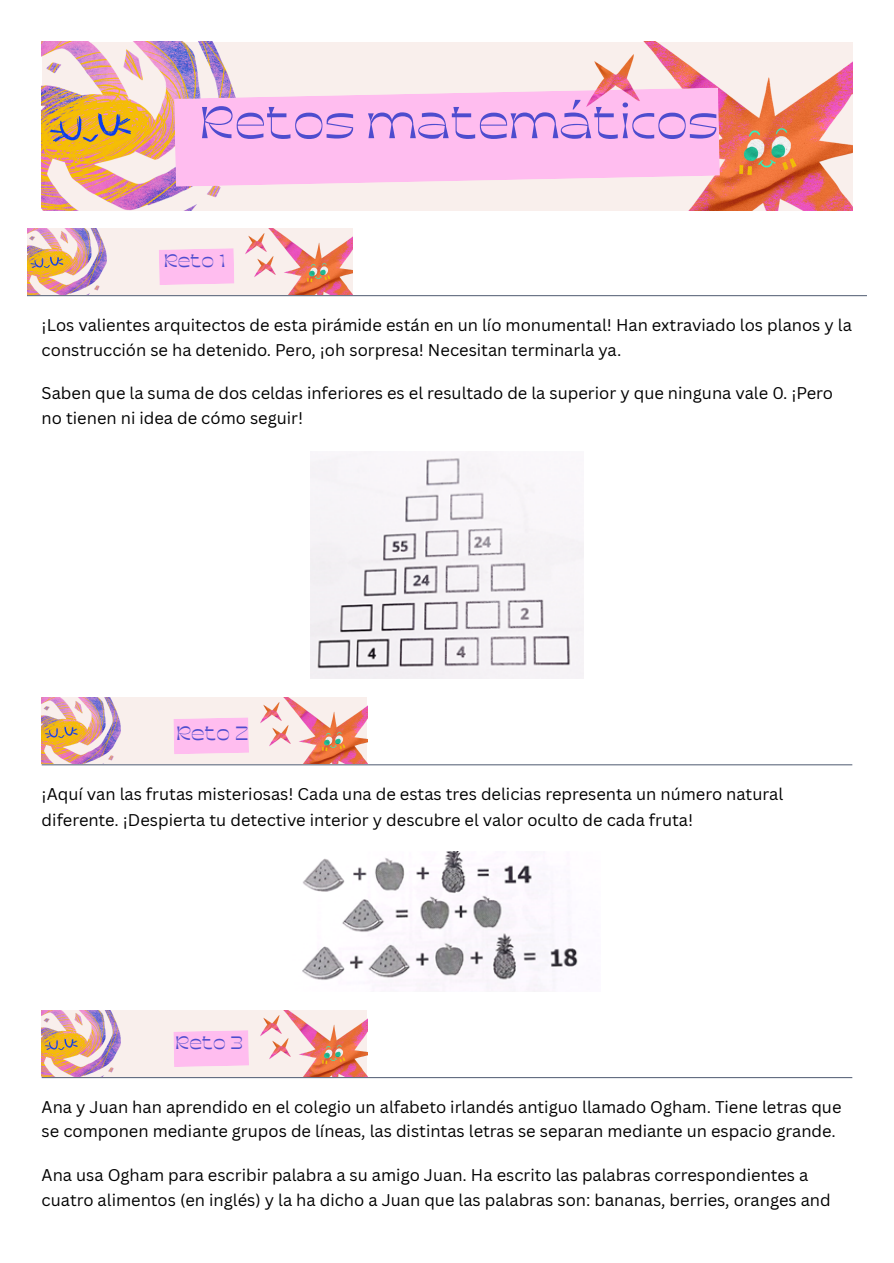
<style>
.page{position:relative;width:894px;height:1263px;background:#fff}
.page>*{position:absolute;margin:0;border:0;box-sizing:border-box;transform-origin:0 0}
.t1{font:100 expanded 52.05px "Kooka";color:#4e4cce}
.t2{font:100 expanded 22.35px "Kooka";color:#4e4cce}
.t3{font:100 expanded 20.85px "Kooka";color:#4e4cce}
.t4{font:16.5px/24.8px "Canva Sans";color:#000}
</style>
<div class="page">
<div style="left:42px;top:42px;width:810px;height:168px;background:#f9efec"></div>
<img style="left:644px;top:42px;width:208px;height:168px">
<img style="left:42px;top:42px;width:191px;height:168px">
<svg style="left:174px;top:88px;width:545px;height:99px;background:#fdc1ed"></svg>
<img style="left:586px;top:49px;width:60px;height:61px">
<div style="left:27px;top:228px;width:325px;height:67px;background:#f9efec"></div>
<img style="left:255px;top:228px;width:97px;height:67px">
<img style="left:27px;top:228px;width:79px;height:67px">
<svg style="left:159px;top:248px;width:75px;height:37px;background:#febfee"></svg>
<img style="left:246px;top:231px;width:24px;height:25px">
<hr style="left:27px;top:295px;width:839px;height:1px;background:#616c80">
<img style="left:310px;top:451px;width:273px;height:228px">
<div style="left:42px;top:698px;width:325px;height:66px;background:#f9efec"></div>
<img style="left:269px;top:698px;width:98px;height:66px">
<img style="left:42px;top:698px;width:79px;height:66px">
<svg style="left:173px;top:717px;width:76px;height:37px;background:#fec0ee"></svg>
<img style="left:260px;top:700px;width:25px;height:25px">
<hr style="left:42px;top:764px;width:810px;height:1px;background:#616c80">
<img style="left:302px;top:852px;width:276px;height:140px">
<div style="left:42px;top:1010px;width:325px;height:67px;background:#f9efec"></div>
<img style="left:269px;top:1010px;width:98px;height:67px">
<img style="left:42px;top:1010px;width:79px;height:67px">
<svg style="left:173px;top:1030px;width:76px;height:37px;background:#fec0ee"></svg>
<img style="left:260px;top:1013px;width:25px;height:25px">
<hr style="left:42px;top:1077px;width:810px;height:1px;background:#616c80">
<p class="t1" style="left:200px;top:88px;width:520px">Retos matemáticos</p>
<p class="t3" style="left:164px;top:247px;width:63px">Reto 1</p>
<p class="t4" style="left:42px;top:312px;width:811px">¡Los valientes arquitectos de esta pirámide están en un lío monumental! Han extraviado los planos y la construcción se ha detenido. Pero, ¡oh sorpresa! Necesitan terminarla ya.</p>
<p class="t4" style="left:42px;top:381px;width:792px">Saben que la suma de dos celdas inferiores es el resultado de la superior y que ninguna vale 0. ¡Pero no tienen ni idea de cómo seguir!</p>
<p class="t2" style="left:176px;top:718px;width:74px">Reto 2</p>
<p class="t4" style="left:42px;top:781px;width:742px;line-height:25.8px">¡Aquí van las frutas misteriosas! Cada una de estas tres delicias representa un número natural diferente. ¡Despierta tu detective interior y descubre el valor oculto de cada fruta!</p>
<p class="t3" style="left:175px;top:1029px;width:69px">Reto 3</p>
<p class="t4" style="left:42px;top:1094px;width:801px">Ana y Juan han aprendido en el colegio un alfabeto irlandés antiguo llamado Ogham. Tiene letras que se componen mediante grupos de líneas, las distintas letras se separan mediante un espacio grande.</p>
<p class="t4" style="left:42px;top:1162px;width:790px">Ana usa Ogham para escribir palabra a su amigo Juan. Ha escrito las palabras correspondientes a cuatro alimentos (en inglés) y la ha dicho a Juan que las palabras son: bananas, berries, oranges and</p>
</div>
